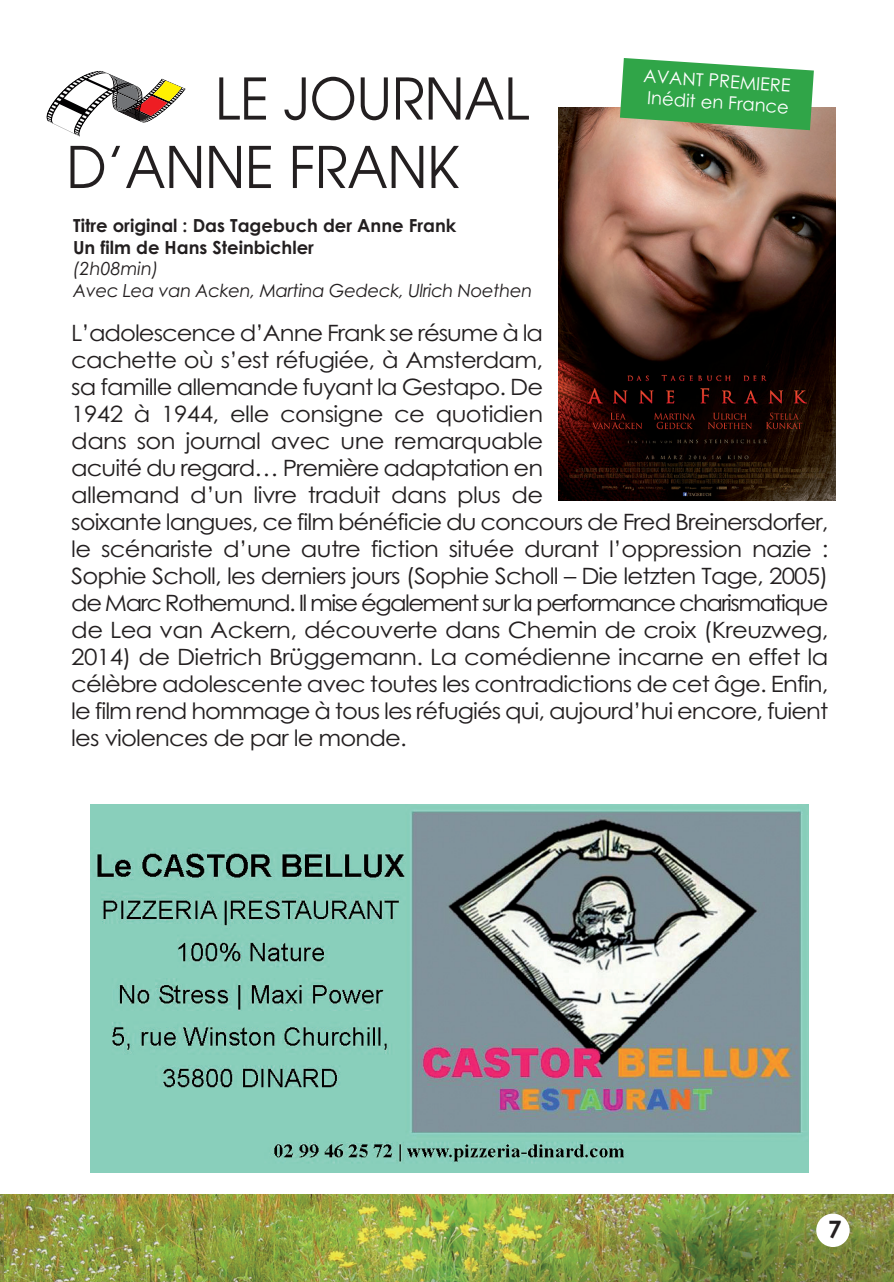
<style>
.page{position:relative;width:894px;height:1282px;background:#fff}
.page>*{position:absolute;margin:0;border:0;box-sizing:border-box;transform-origin:0 0}
.t1{font:57px/68.4px "Avant Garde";color:#231f20;scale:.95 1}
.t2{font:700 24px "Century Gothic";color:#231f20}
.t3{font:22.5px/27px "Century Gothic";letter-spacing:-.035em;color:#231f20;scale:1.08 1}
.t4{font:700 18px/21.6px "Century Gothic";color:#231f20}
.t5{font:italic 18px/21.6px "Century Gothic";letter-spacing:-.02em;color:#231f20}
.t6{font:18px/21.6px "Century Gothic";color:#fff}
</style>
<div class="page">
<img style="left:3px;top:1194px;width:891px;height:87px">
<div style="left:816px;top:1213px;width:33px;height:33px;background:#fff;border-radius:50%"></div>
<svg style="left:46px;top:71px;width:140px;height:66px"></svg>
<img style="left:558px;top:108px;width:277px;height:392px">
<img style="left:91px;top:804px;width:718px;height:368px">
<svg style="left:620px;top:58px;width:194px;height:72px;background:#51ad60"></svg>
<h1 class="t1" style="left:66px;top:70px;width:489px;text-indent:149px">LE JOURNAL<br>D’ANNE FRANK</h1>
<p class="t4" style="left:73px;top:216px;width:385px">Titre original : Das Tagebuch der Anne Frank<br>Un film de Hans Steinbichler</p>
<p class="t5" style="left:73px;top:259px;width:461px">(2h08min)<br>Avec Lea van Acken, Martina Gedeck, Ulrich Noethen</p>
<p class="t6" style="left:644px;top:66px;width:149px;rotate:4deg">AVANT PREMIERE<br>Inédit en France</p>
<p class="t3" style="left:71px;top:321px;width:702px">L’adolescence d’Anne Frank se résume à la<br>cachette où s’est réfugiée, à Amsterdam,<br>sa famille allemande fuyant la Gestapo. De<br>1942 à 1944, elle consigne ce quotidien<br>dans son journal avec une remarquable<br>acuité du regard… Première adaptation en<br>allemand d’un livre traduit dans plus de<br>soixante langues, ce film bénéficie du concours de Fred Breinersdorfer, le scénariste d’une autre fiction située durant l’oppression nazie :<br>Sophie Scholl, les derniers jours (Sophie Scholl – Die letzten Tage, 2005) de Marc Rothemund. Il mise également sur la performance charismatique de Lea van Ackern, découverte dans Chemin de croix (Kreuzweg, 2014) de Dietrich Brüggemann. La comédienne incarne en effet la célèbre adolescente avec toutes les contradictions de cet âge. Enfin, le film rend hommage à tous les réfugiés qui, aujourd’hui encore, fuient les violences de par le monde.</p>
<p class="t2" style="left:828px;top:1219px;width:15px">7</p>
</div>
